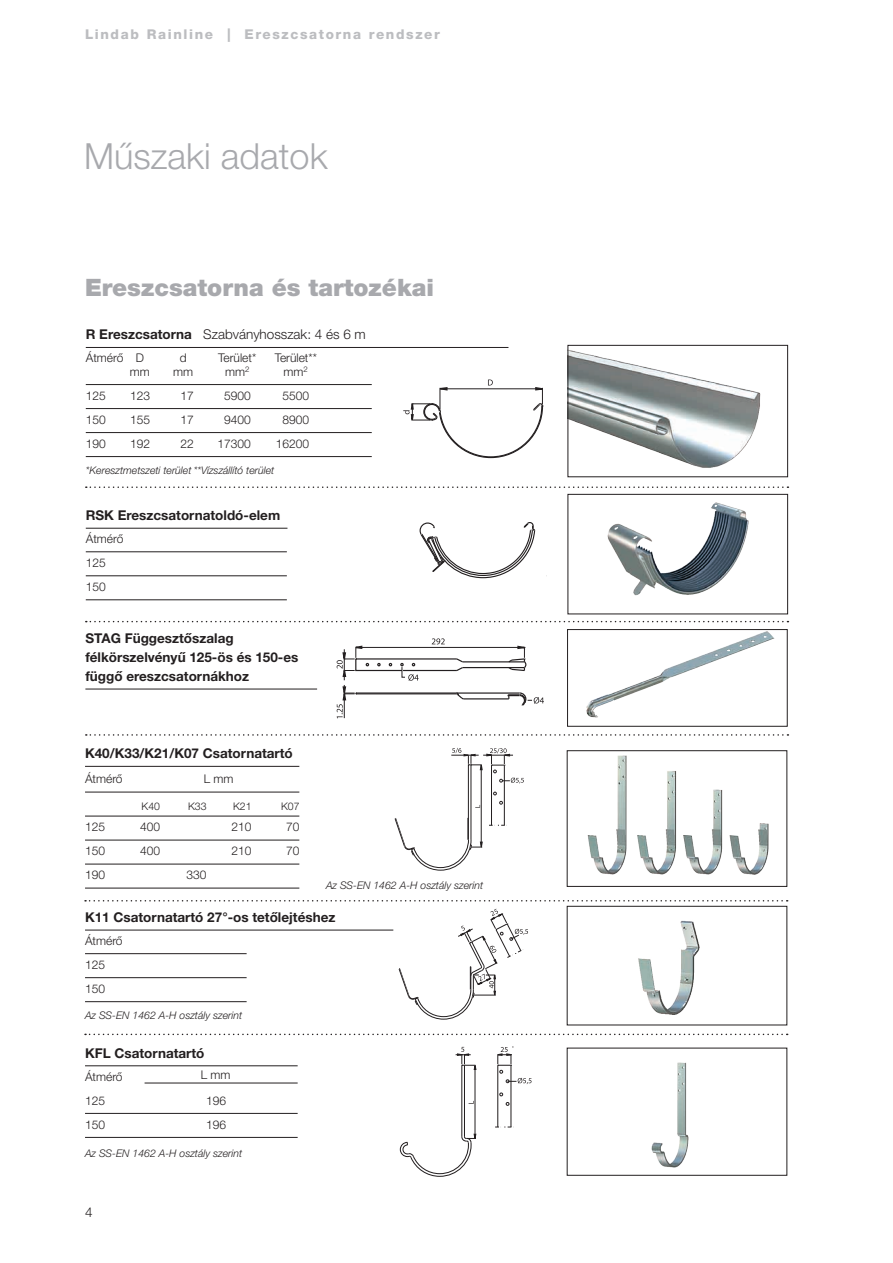
<style>
.page{position:relative;width:893px;height:1263px;background:#fff}
.page>*{position:absolute;margin:0;border:0;box-sizing:border-box;transform-origin:0 0}
.t1{font:300 36px "Helvetica Neue LT Pro";color:#a8a9ad}
.t2{font:900 24px "Helvetica Neue LT Pro";color:#a8a9ad}
.t3{font:700 13.5px/18.8px "Helvetica Neue LT Pro";color:#231f20}
.t4{font:300 13.5px "Helvetica Neue LT Pro";color:#231f20}
.t5{font:800 13.5px "Helvetica Neue LT Pro";letter-spacing:.12em;color:#bcbdc0}
.t6{font:300 12px/24px "Helvetica Neue LT Pro";color:#231f20}
.t7{font:italic 300 10.5px "Helvetica Neue LT Pro";color:#231f20}
.t8{font:300 10.5px "Helvetica Neue LT Pro";color:#231f20}
.s1{font-weight:700}
</style>
<div class="page">
<svg style="left:85px;top:900px;width:703px;height:1px"></svg>
<svg style="left:85px;top:1033px;width:703px;height:2px"></svg>
<svg style="left:395px;top:748px;width:129px;height:123px"></svg>
<hr style="left:85px;top:766px;width:214px;height:1px;background:#231f20">
<img style="left:587px;top:755px;width:182px;height:120px">
<div style="left:567px;top:750px;width:220px;height:136px;border:1px solid #231f20"></div>
<hr style="left:461px;top:1065px;width:1px;height:72px;background:#231f20">
<hr style="left:464px;top:1065px;width:1px;height:72px;background:#231f20">
<svg style="left:506px;top:1102px;width:4px;height:4px"></svg>
<svg style="left:499px;top:1092px;width:4px;height:4px"></svg>
<hr style="left:497px;top:1065px;width:1px;height:62px;background:#231f20">
<hr style="left:510px;top:1065px;width:1px;height:62px;background:#231f20">
<svg style="left:495px;top:1127px;width:17px;height:1px"></svg>
<hr style="left:475px;top:1067px;width:1px;height:69px;background:#231f20">
<svg style="left:400px;top:1133px;width:77px;height:44px"></svg>
<svg style="left:456px;top:1047px;width:21px;height:24px"></svg>
<svg style="left:497px;top:1047px;width:34px;height:37px"></svg>
<hr style="left:85px;top:1065px;width:213px;height:1px;background:#231f20">
<hr style="left:145px;top:1083px;width:153px;height:1px;background:#231f20">
<hr style="left:85px;top:1113px;width:213px;height:1px;background:#231f20">
<hr style="left:85px;top:1137px;width:213px;height:1px;background:#231f20">
<img style="left:651px;top:1062px;width:38px;height:106px">
<hr style="left:85px;top:930px;width:308px;height:1px;background:#231f20">
<hr style="left:85px;top:953px;width:162px;height:1px;background:#231f20">
<hr style="left:85px;top:977px;width:162px;height:1px;background:#231f20">
<hr style="left:85px;top:1001px;width:162px;height:1px;background:#231f20">
<img style="left:638px;top:920px;width:62px;height:95px">
<div style="left:567px;top:906px;width:220px;height:119px;border:1px solid #231f20"></div>
<svg style="left:399px;top:909px;width:129px;height:110px"></svg>
<hr style="left:85px;top:792px;width:214px;height:1px;background:#231f20">
<hr style="left:85px;top:816px;width:214px;height:1px;background:#231f20">
<hr style="left:85px;top:840px;width:214px;height:1px;background:#231f20">
<hr style="left:85px;top:864px;width:214px;height:1px;background:#231f20">
<hr style="left:85px;top:888px;width:214px;height:1px;background:#231f20">
<svg style="left:86px;top:486px;width:702px;height:2px"></svg>
<svg style="left:86px;top:621px;width:702px;height:1px"></svg>
<svg style="left:86px;top:734px;width:702px;height:2px"></svg>
<hr style="left:86px;top:528px;width:201px;height:1px;background:#231f20">
<hr style="left:86px;top:551px;width:201px;height:1px;background:#231f20">
<hr style="left:86px;top:575px;width:201px;height:1px;background:#231f20">
<hr style="left:86px;top:599px;width:201px;height:1px;background:#231f20">
<img style="left:607px;top:502px;width:142px;height:94px">
<div style="left:568px;top:494px;width:220px;height:120px;border:1px solid #231f20"></div>
<svg style="left:419px;top:522px;width:117px;height:57px"></svg>
<hr style="left:86px;top:347px;width:422px;height:1px;background:#231f20">
<hr style="left:86px;top:384px;width:286px;height:1px;background:#231f20">
<hr style="left:86px;top:408px;width:286px;height:1px;background:#231f20">
<hr style="left:86px;top:432px;width:286px;height:1px;background:#231f20">
<hr style="left:86px;top:456px;width:286px;height:1px;background:#231f20">
<img style="left:570px;top:350px;width:191px;height:118px">
<div style="left:568px;top:345px;width:220px;height:132px;border:1px solid #231f20"></div>
<svg style="left:403px;top:379px;width:140px;height:79px"></svg>
<hr style="left:85px;top:689px;width:232px;height:1px;background:#231f20">
<img style="left:586px;top:631px;width:189px;height:87px">
<div style="left:567px;top:629px;width:220px;height:97px;border:1px solid #231f20"></div>
<hr style="left:356px;top:692px;width:163px;height:2px;background:#231f20">
<hr style="left:463px;top:661px;width:61px;height:1px;background:#231f20">
<hr style="left:463px;top:667px;width:61px;height:1px;background:#231f20">
<hr style="left:464px;top:698px;width:45px;height:1px;background:#231f20">
<hr style="left:360px;top:647px;width:160px;height:1px;background:#231f20">
<svg style="left:507px;top:645px;width:20px;height:26px"></svg>
<svg style="left:337px;top:638px;width:128px;height:80px"></svg>
<svg style="left:507px;top:692px;width:37px;height:14px"></svg>
<p class="t5" style="left:85px;top:27px;width:356px">Lindab Rainline | Ereszcsatorna rendszer</p>
<h1 class="t1" style="left:84px;top:134px;width:245px">Műszaki adatok</h1>
<h2 class="t2" style="left:85px;top:273px;width:350px">Ereszcsatorna és tartozékai</h2>
<p class="t4" style="left:86px;top:326px;width:282px"><span class="s1">R Ereszcsatorna</span> Szabványhosszak: 4 és 6 m</p>
<p class="t6" style="left:86px;top:346px;width:60px">Átmérő D</p>
<p class="t6" style="left:180px;top:346px;width:8px">d</p>
<p class="t6" style="left:218px;top:346px;width:40px">Terület*</p>
<p class="t6" style="left:275px;top:346px;width:44px">Terület**</p>
<p class="t6" style="left:130px;top:359px;width:21px">mm</p>
<p class="t6" style="left:173px;top:359px;width:21px">mm</p>
<p class="t6" style="left:225px;top:359px;width:26px">mm<sup>2</sup></p>
<p class="t6" style="left:284px;top:359px;width:26px">mm<sup>2</sup></p>
<p class="t6" style="left:86px;top:383px;width:22px">125</p>
<p class="t6" style="left:130px;top:383px;width:22px">123</p>
<p class="t6" style="left:180px;top:383px;width:15px">17</p>
<p class="t6" style="left:224px;top:383px;width:28px">5900</p>
<p class="t6" style="left:283px;top:383px;width:28px">5500</p>
<p class="t6" style="left:86px;top:407px;width:22px">150</p>
<p class="t6" style="left:130px;top:407px;width:22px">155</p>
<p class="t6" style="left:180px;top:407px;width:15px">17</p>
<p class="t6" style="left:224px;top:407px;width:28px">9400</p>
<p class="t6" style="left:283px;top:407px;width:28px">8900</p>
<p class="t6" style="left:86px;top:431px;width:22px">190</p>
<p class="t6" style="left:130px;top:431px;width:22px">192</p>
<p class="t6" style="left:180px;top:431px;width:15px">22</p>
<p class="t6" style="left:217px;top:431px;width:35px">17300</p>
<p class="t6" style="left:276px;top:431px;width:35px">16200</p>
<p class="t7" style="left:86px;top:464px;width:190px">*Keresztmetszeti terület **Vízszállító terület</p>
<p class="t3" style="left:86px;top:505px;width:196px">RSK Ereszcsatornatoldó-elem</p>
<p class="t6" style="left:86px;top:527px;width:39px">Átmérő<br>125<br>150</p>
<p class="t3" style="left:85px;top:629px;width:215px">STAG Függesztőszalag félkörszelvényű 125-ös és 150-es függő ereszcsatornákhoz</p>
<p class="t3" style="left:85px;top:743px;width:209px">K40/K33/K21/K07 Csatornatartó</p>
<p class="t6" style="left:85px;top:767px;width:39px">Átmérő</p>
<p class="t6" style="left:204px;top:767px;width:31px">L mm</p>
<p class="t8" style="left:142px;top:800px;width:20px">K40</p>
<p class="t8" style="left:188px;top:800px;width:20px">K33</p>
<p class="t8" style="left:233px;top:800px;width:20px">K21</p>
<p class="t8" style="left:281px;top:800px;width:20px">K07</p>
<p class="t6" style="left:85px;top:815px;width:22px">125</p>
<p class="t6" style="left:140px;top:815px;width:22px">400</p>
<p class="t6" style="left:232px;top:815px;width:22px">210</p>
<p class="t6" style="left:286px;top:815px;width:15px">70</p>
<p class="t6" style="left:85px;top:839px;width:22px">150</p>
<p class="t6" style="left:140px;top:839px;width:22px">400</p>
<p class="t6" style="left:232px;top:839px;width:22px">210</p>
<p class="t6" style="left:286px;top:839px;width:15px">70</p>
<p class="t6" style="left:85px;top:863px;width:22px">190</p>
<p class="t6" style="left:187px;top:863px;width:22px">330</p>
<p class="t7" style="left:326px;top:879px;width:159px">Az SS-EN 1462 A-H osztály szerint</p>
<p class="t3" style="left:85px;top:907px;width:252px">K11 Csatornatartó 27°-os tetőlejtéshez</p>
<p class="t6" style="left:85px;top:928px;width:39px">Átmérő<br>125<br>150</p>
<p class="t7" style="left:85px;top:1009px;width:159px">Az SS-EN 1462 A-H osztály szerint</p>
<p class="t3" style="left:85px;top:1043px;width:121px">KFL Csatornatartó</p>
<p class="t6" style="left:85px;top:1064px;width:39px">Átmérő</p>
<p class="t6" style="left:201px;top:1063px;width:31px">L mm</p>
<p class="t6" style="left:85px;top:1088px;width:22px">125</p>
<p class="t6" style="left:206px;top:1088px;width:22px">196</p>
<p class="t6" style="left:85px;top:1112px;width:22px">150</p>
<p class="t6" style="left:206px;top:1112px;width:22px">196</p>
<p class="t7" style="left:85px;top:1147px;width:159px">Az SS-EN 1462 A-H osztály szerint</p>
<p class="t4" style="left:85px;top:1204px;width:9px">4</p>
</div>
